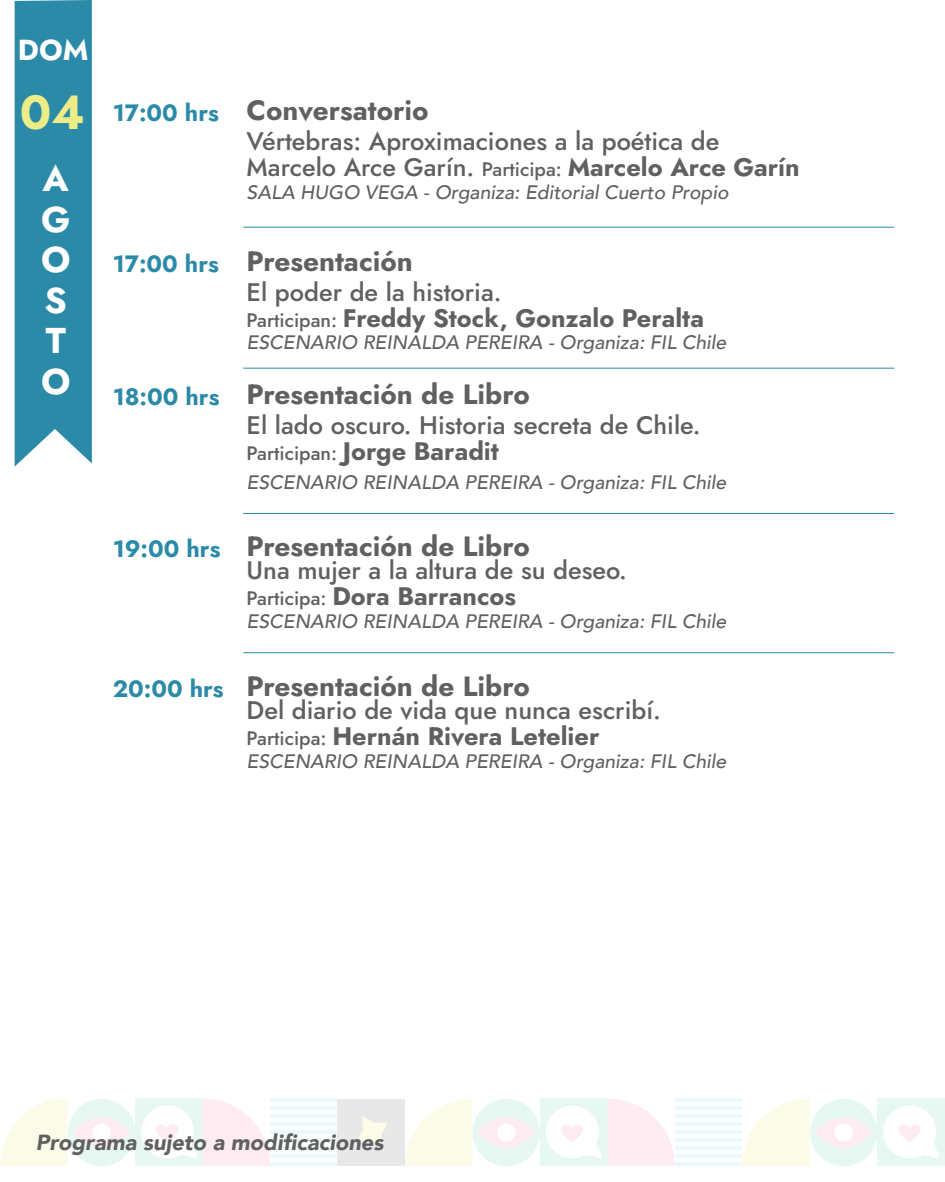
<style>
.page{position:relative;width:945px;height:1182px;background:#fff}
.page>*{position:absolute;margin:0;border:0;box-sizing:border-box;transform-origin:0 0}
.t1{font:700 47.86px "Jost";color:#eded88}
.t2{font:700 35.88px/40.5px "Jost";color:#fff}
.t3{font:700 28.88px "Jost";color:#fff}
.t4{font:700 27.82px "Jost";color:#606060}
.t5{font:500 25.29px/26.2px "Jost";color:#606060}
.t6{font:700 25.29px/26.2px "Jost";color:#606060}
.t7{font:700 23.62px "Jost";color:#2a8aa8}
.t8{font:italic 900 21.88px "Avenir";color:#606060}
.t9{font:italic 500 19.43px "Avenir";color:#606060}
.s1{font-size:19.43px}
.s2{font-weight:700}
.s3{font-weight:500}
.s4{font-weight:500;font-size:19.43px}
</style>
<div class="page">
<hr style="left:243px;top:227px;width:651px;height:1px;background:#2a8aa8">
<hr style="left:243px;top:368px;width:651px;height:1px;background:#2a8aa8">
<hr style="left:243px;top:513px;width:651px;height:1px;background:#2a8aa8">
<hr style="left:243px;top:652px;width:651px;height:1px;background:#2a8aa8">
<div style="left:15px;top:0;width:77px;height:466px;background:#2a8aa8"></div>
<div style="left:136px;top:1098px;width:67px;height:67px;background:#e7f8f3"></div>
<div style="left:337px;top:1098px;width:67px;height:67px;background:#e8e8e8"></div>
<svg style="left:357px;top:1117px;width:31px;height:30px"></svg>
<svg style="left:0;top:1098px;width:131px;height:68px"></svg>
<div style="left:92px;top:1123px;width:19px;height:18px;background:#fff;border-radius:50%"></div>
<div style="left:878px;top:1098px;width:67px;height:67px;background:#e7f8f3"></div>
<svg style="left:883px;top:1105px;width:56px;height:53px"></svg>
<svg style="left:141px;top:1098px;width:196px;height:67px"></svg>
<div style="left:540px;top:1098px;width:68px;height:67px;background:#e7f8f3"></div>
<svg style="left:405px;top:1098px;width:131px;height:68px"></svg>
<div style="left:497px;top:1123px;width:19px;height:18px;background:#fff;border-radius:50%"></div>
<svg style="left:546px;top:1098px;width:327px;height:68px"></svg>
<p class="t3" style="left:18px;top:29px;width:72px">DOM</p>
<h1 class="t1" style="left:20px;top:77px;width:67px">04</h1>
<h2 class="t2" style="left:41px;top:158px;width:31px">A<br>G<br>O<br>S<br>T<br>O</h2>
<p class="t7" style="left:113px;top:96px;width:108px">17:00 hrs</p>
<p class="t4" style="left:247px;top:90px;width:184px">Conversatorio</p>
<p class="t5" style="left:247px;top:128px;width:555px">Vértebras: Aproximaciones a la poética de<br>Marcelo Arce Garín. <span class="s1">Participa:</span> <span class="s2">Marcelo Arce Garín</span></p>
<p class="t9" style="left:247px;top:179px;width:484px">SALA HUGO VEGA - Organiza: Editorial Cuerto Propio</p>
<p class="t7" style="left:113px;top:246px;width:108px">17:00 hrs</p>
<p class="t4" style="left:247px;top:241px;width:168px">Presentación</p>
<p class="t6" style="left:247px;top:279px;width:459px"><span class="s3">El poder de la historia.<br></span><span class="s4">Participan:</span> Freddy Stock, Gonzalo Peralta</p>
<p class="t9" style="left:247px;top:330px;width:481px">ESCENARIO REINALDA PEREIRA - Organiza: FIL Chile</p>
<p class="t7" style="left:113px;top:379px;width:108px">18:00 hrs</p>
<p class="t4" style="left:247px;top:374px;width:285px">Presentación de Libro</p>
<p class="t5" style="left:247px;top:412px;width:455px">El lado oscuro. Historia secreta de Chile.<br><span class="s1">Participan:</span> <span class="s2">Jorge Baradit</span></p>
<p class="t9" style="left:247px;top:470px;width:481px">ESCENARIO REINALDA PEREIRA - Organiza: FIL Chile</p>
<p class="t7" style="left:113px;top:532px;width:109px">19:00 hrs</p>
<p class="t4" style="left:247px;top:526px;width:285px">Presentación de Libro</p>
<p class="t5" style="left:247px;top:557px;width:382px">Una mujer a la altura de su deseo.<br><span class="s1">Participa:</span> <span class="s2">Dora Barrancos</span></p>
<p class="t9" style="left:247px;top:608px;width:481px">ESCENARIO REINALDA PEREIRA - Organiza: FIL Chile</p>
<p class="t7" style="left:113px;top:672px;width:113px">20:00 hrs</p>
<p class="t4" style="left:247px;top:666px;width:285px">Presentación de Libro</p>
<p class="t5" style="left:247px;top:697px;width:416px">Del diario de vida que nunca escribí.<br><span class="s1">Participa:</span> <span class="s2">Hernán Rivera Letelier</span></p>
<p class="t9" style="left:247px;top:748px;width:481px">ESCENARIO REINALDA PEREIRA - Organiza: FIL Chile</p>
<p class="t8" style="left:36px;top:1127px;width:349px">Programa sujeto a modificaciones</p>
</div>
